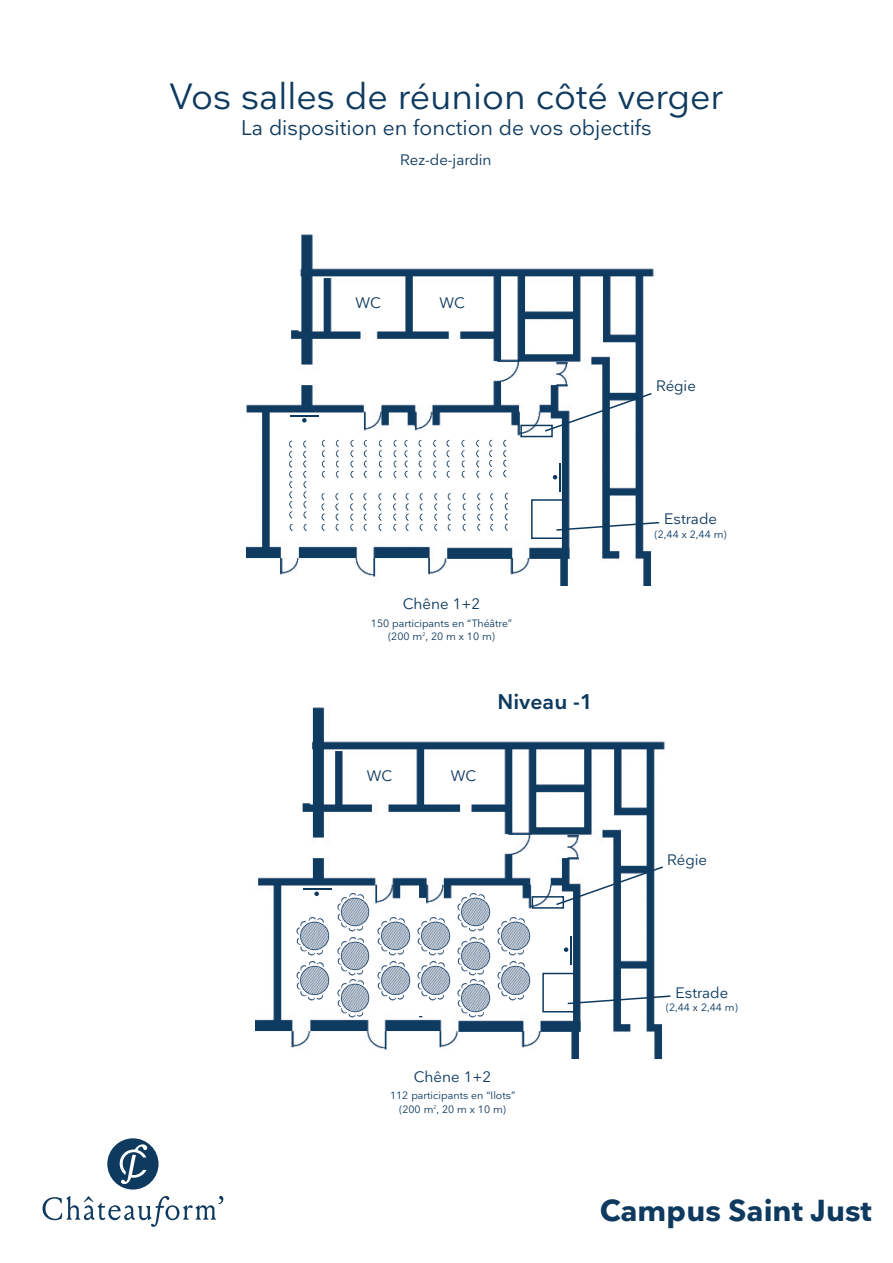
<style>
.page{position:relative;width:893px;height:1263px;background:#fff}
.page>*{position:absolute;margin:0;border:0;box-sizing:border-box;transform-origin:0 0}
.TITRE-SALLES{font:36px "Nationale";color:#0e3a5f}
.t1{font:700 30px "Nationale";color:#0e3a5f}
.SOUS-TITRE-salles{font:21px "Nationale";color:#0e3a5f}
.NOM_DES_SALLES{font:600 21px "Nationale";color:#0e3a5f}
.NOM_DES_SALLES-2{font:15px "Nationale";color:#0e3a5f}
.renseignements_Salles{font:10.5px "Nationale";color:#0e3a5f}
</style>
<div class="page">
<svg style="left:43px;top:1196px;width:180px;height:31px"></svg>
<svg style="left:107px;top:1138px;width:52px;height:51px"></svg>
<img style="left:247px;top:234px;width:407px;height:352px">
<img style="left:255px;top:707px;width:410px;height:351px">
<svg style="left:553px;top:463px;width:7px;height:29px"></svg>
<svg style="left:564px;top:936px;width:7px;height:28px"></svg>
<div style="left:403px;top:428px;width:12px;height:117px;background:#fff"></div>
<div style="left:414px;top:898px;width:12px;height:117px;background:#fff"></div>
<img style="left:282px;top:431px;width:235px;height:108px">
<img style="left:296px;top:917px;width:35px;height:39px">
<img style="left:336px;top:892px;width:35px;height:40px">
<img style="left:457px;top:892px;width:35px;height:40px">
<img style="left:336px;top:978px;width:35px;height:39px">
<img style="left:457px;top:978px;width:35px;height:39px">
<img style="left:376px;top:917px;width:35px;height:39px">
<img style="left:417px;top:917px;width:34px;height:39px">
<img style="left:497px;top:917px;width:35px;height:39px">
<img style="left:296px;top:961px;width:35px;height:39px">
<img style="left:336px;top:936px;width:35px;height:40px">
<img style="left:457px;top:936px;width:35px;height:40px">
<img style="left:376px;top:961px;width:35px;height:39px">
<img style="left:417px;top:961px;width:34px;height:39px">
<img style="left:497px;top:961px;width:35px;height:39px">
<div style="left:531px;top:499px;width:35px;height:40px;border:2px solid #0e3a5f"></div>
<div style="left:520px;top:425px;width:33px;height:12px;border:2px solid #0e3a5f"></div>
<svg style="left:543px;top:392px;width:110px;height:41px"></svg>
<svg style="left:555px;top:521px;width:105px;height:11px"></svg>
<svg style="left:291px;top:415px;width:28px;height:8px"></svg>
<div style="left:542px;top:973px;width:36px;height:39px;border:2px solid #0e3a5f"></div>
<div style="left:532px;top:896px;width:32px;height:13px;border:2px solid #0e3a5f"></div>
<svg style="left:554px;top:865px;width:111px;height:41px"></svg>
<svg style="left:566px;top:994px;width:105px;height:11px"></svg>
<svg style="left:303px;top:889px;width:28px;height:7px"></svg>
<p class="TITRE-SALLES" style="left:170px;top:76px;width:555px">Vos salles de réunion côté verger</p>
<p class="SOUS-TITRE-salles" style="left:241px;top:115px;width:412px">La disposition en fonction de vos objectifs</p>
<p class="NOM_DES_SALLES-2" style="left:400px;top:151px;width:93px">Rez-de-jardin</p>
<p class="NOM_DES_SALLES-2" style="left:355px;top:294px;width:27px">WC</p>
<p class="NOM_DES_SALLES-2" style="left:440px;top:294px;width:27px">WC</p>
<p class="NOM_DES_SALLES-2" style="left:656px;top:377px;width:41px">Régie</p>
<p class="NOM_DES_SALLES-2" style="left:403px;top:595px;width:79px">Chêne 1+2</p>
<p class="renseignements_Salles" style="left:371px;top:617px;width:143px">150 participants en “Théâtre”</p>
<p class="renseignements_Salles" style="left:388px;top:630px;width:109px">(200 m<sup>2</sup>, 20 m x 10 m)</p>
<p class="NOM_DES_SALLES" style="left:498px;top:689px;width:97px">Niveau -1</p>
<p class="NOM_DES_SALLES-2" style="left:367px;top:767px;width:27px">WC</p>
<p class="NOM_DES_SALLES-2" style="left:451px;top:767px;width:27px">WC</p>
<p class="NOM_DES_SALLES-2" style="left:664px;top:510px;width:54px">Estrade</p>
<p class="renseignements_Salles" style="left:654px;top:528px;width:74px">(2,44 x 2,44 m)</p>
<p class="NOM_DES_SALLES-2" style="left:667px;top:851px;width:41px">Régie</p>
<p class="NOM_DES_SALLES-2" style="left:414px;top:1068px;width:79px">Chêne 1+2</p>
<p class="renseignements_Salles" style="left:390px;top:1089px;width:127px">112 participants en “Ilots”</p>
<p class="renseignements_Salles" style="left:399px;top:1103px;width:109px">(200 m<sup>2</sup>, 20 m x 10 m)</p>
<p class="NOM_DES_SALLES-2" style="left:675px;top:983px;width:54px">Estrade</p>
<p class="renseignements_Salles" style="left:666px;top:1001px;width:74px">(2,44 x 2,44 m)</p>
<h2 class="t1" style="left:600px;top:1193px;width:273px">Campus Saint Just</h2>
</div>
